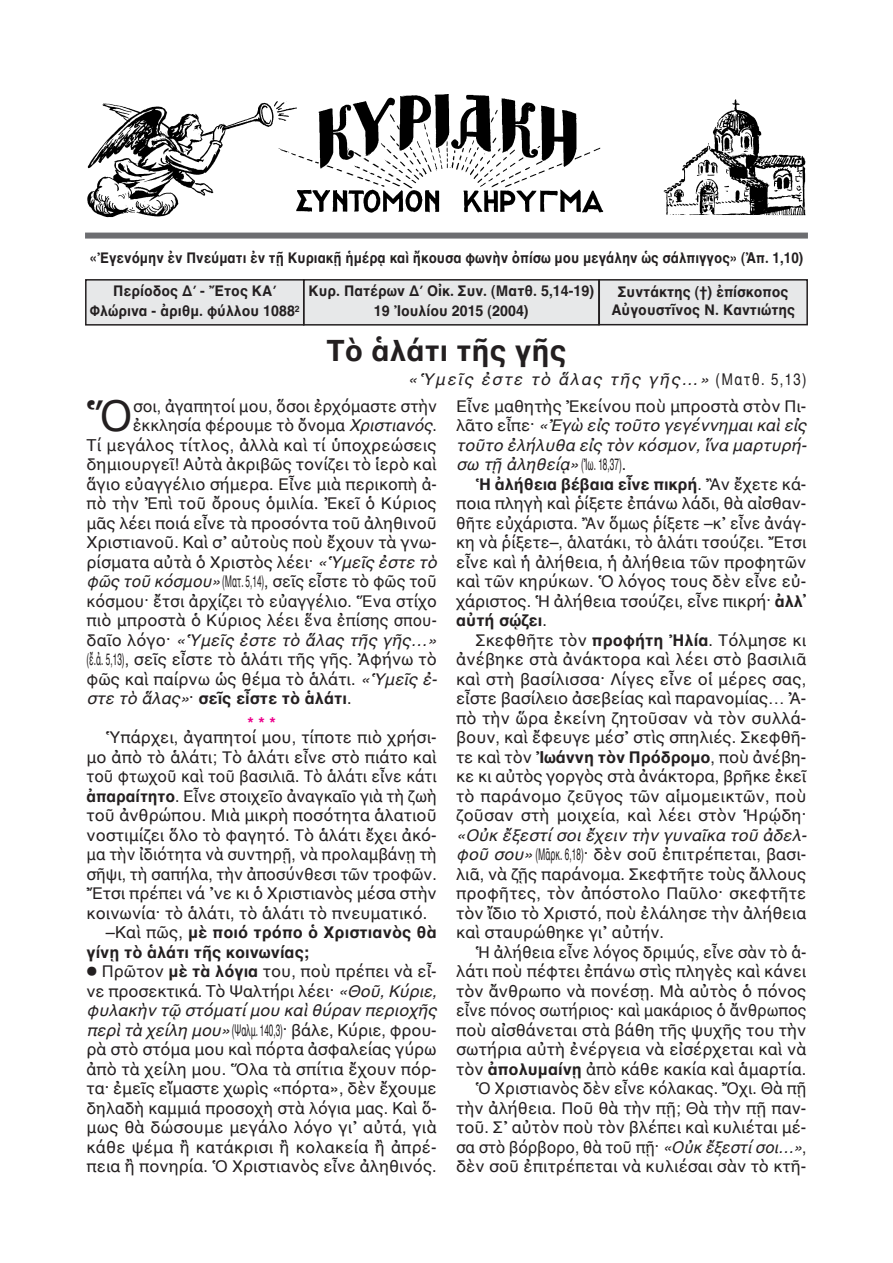
<style>
.page{position:relative;width:893px;height:1263px;background:#fff}
.page>*{position:absolute;margin:0;border:0;box-sizing:border-box;transform-origin:0 0}
.t1{font:43.5px "AL Helvetica";color:#231f20}
.t2{font:700 30px "AL Helvetica";color:#231f20}
.t3{font:16.5px/19.5px "AL Helvetica";color:#231f20;text-align:justify}
.t4{font:16.5px/19.5px "AL Helvetica";color:#231f20;text-align:justify;scale:.5 1}
.t5{font:italic 16.5px/19.5px "AL Helvetica";color:#231f20;text-align:justify}
.t6{font:700 16.5px "AL Helvetica";color:#231f20}
.t7{font:16.5px "AL Helvetica";color:#231f20;scale:.95 1}
.t8{font:italic 16.5px "AL Helvetica";letter-spacing:.1em;color:#231f20}
.t9{font:700 16.5px "AL Helvetica";color:#ed028c}
.t10{font:700 15px/19.5px "AL Helvetica";color:#231f20;text-align:center;scale:.95 1}
.t11{font:700 15px "AL Helvetica";color:#231f20;scale:.9 1}
.s1{font-style:normal}
.s2{font-style:italic}
.s3{font-weight:400;font-style:italic}
.s4{font-weight:400}
.s5{font-weight:700}
</style>
<div class="page">
<div style="left:304px;top:280px;width:295px;height:45px;background:#e7e8e9"></div>
<div style="left:303px;top:279px;width:297px;height:47px;border:2px solid #231f20"></div>
<div style="left:87px;top:281px;width:216px;height:43px;background:#e7e8e9"></div>
<div style="left:85px;top:279px;width:219px;height:47px;border:2px solid #231f20"></div>
<div style="left:600px;top:281px;width:206px;height:43px;background:#e7e8e9"></div>
<div style="left:598px;top:279px;width:210px;height:46px;border:2px solid #231f20"></div>
<div style="left:85px;top:233px;width:723px;height:6px;background:#6c6d70"></div>
<img style="left:87px;top:94px;width:719px;height:124px">
<p class="t11" style="left:90px;top:249px;width:794px">«Ἐγενόμην ἐν Πνεύματι ἐν τῇ Κυριακῇ ἡμέρᾳ καὶ ἤκουσα φωνὴν ὀπίσω μου μεγάλην ὡς σάλπιγγος» (Ἀπ. 1,10)</p>
<p class="t10" style="left:308px;top:281px;width:302px">Κυρ. Πατέρων Δ΄ Οἰκ. Συν. (Ματθ. 5,14-19)<br>19 Ἰουλίου 2015 (2004)</p>
<p class="t10" style="left:90px;top:281px;width:222px">Περίοδος Δ΄ - Ἔτος ΚΑ΄<br>Φλώρινα - ἀριθμ. φύλλου 1088<sup>2</sup></p>
<p class="t10" style="left:611px;top:283px;width:195px;line-height:18px">Συντάκτης (†) ἐπίσκοπος<br>Αὐγουστῖνος Ν. Καντιώτης</p>
<h2 class="t2" style="left:326px;top:332px;width:242px">Τὸ ἁλάτι τῆς γῆς</h2>
<p class="t8" style="left:408px;top:369px;width:400px">«Ὑμεῖς ἐστε τὸ ἅλας τῆς γῆς…» <span class="s1">(Ματθ. 5,13)</span></p>
<h1 class="t1" style="left:87px;top:390px;width:48px">Ὅ</h1>
<p class="t3" style="left:133px;top:396px;width:305px">σοι, ἀγαπητοί μου, ὅσοι ἐρχόμαστε στὴν</p>
<p class="t3" style="left:133px;top:415px;width:305px">ἐκκλησία φέρουμε τὸ ὄνομα <span class="s2">Xριστιανός</span>.</p>
<p class="t3" style="left:87px;top:435px;width:352px">Tί μεγάλος τίτλος, ἀλλὰ καὶ τί ὑποχρεώσεις</p>
<p class="t3" style="left:87px;top:454px;width:352px">δημιουργεῖ! Αὐτὰ ἀκριβῶς τονίζει τὸ ἱερὸ καὶ</p>
<p class="t3" style="left:87px;top:474px;width:352px">ἅγιο εὐαγγέλιο σήμερα. Εἶνε μιὰ περικοπὴ ἀ-</p>
<p class="t3" style="left:87px;top:493px;width:352px">πὸ τὴν Ἐπὶ τοῦ ὄρους ὁμιλία. Ἐκεῖ ὁ Κύριος</p>
<p class="t3" style="left:87px;top:513px;width:352px">μᾶς λέει ποιά εἶνε τὰ προσόντα τοῦ ἀληθινοῦ</p>
<p class="t3" style="left:87px;top:532px;width:352px">Xριστιανοῦ. Kαὶ σ᾿ αὐτοὺς ποὺ ἔχουν τὰ γνω-</p>
<p class="t3" style="left:87px;top:552px;width:352px">ρίσματα αὐτὰ ὁ Χριστὸς λέει· <span class="s2">«Ὑμεῖς ἐστε τὸ</span></p>
<p class="t4" style="left:87px;top:571px;width:702px"><span class="s2">φῶς τοῦ κόσμου»</span>(Ματ. 5,14), σεῖς εἶστε τὸ φῶς τοῦ</p>
<p class="t3" style="left:87px;top:591px;width:352px">κόσμου· ἔτσι ἀρχίζει τὸ εὐαγγέλιο. Ἕνα στίχο</p>
<p class="t3" style="left:87px;top:610px;width:352px">πιὸ μπροστὰ ὁ Κύριος λέει ἕνα ἐπίσης σπου-</p>
<p class="t5" style="left:87px;top:630px;width:352px"><span class="s1">δαῖο λόγο·</span> «Ὑμεῖς ἐστε τὸ ἅλας τῆς γῆς…»</p>
<p class="t4" style="left:87px;top:649px;width:702px">(ἔ.ἀ. 5,13), σεῖς εἶστε τὸ ἁλάτι τῆς γῆς. Ἀφήνω τὸ</p>
<p class="t3" style="left:87px;top:669px;width:352px">φῶς καὶ παίρνω ὡς θέμα τὸ ἁλάτι. <span class="s2">«Ὑμεῖς ἐ-</span></p>
<p class="t6" style="left:87px;top:688px;width:267px"><span class="s3">στε τὸ ἅλας»</span><span class="s4">·</span> σεῖς εἶστε τὸ ἁλάτι<span class="s4">.</span></p>
<p class="t9" style="left:247px;top:713px;width:30px">***</p>
<p class="t3" style="left:106px;top:727px;width:332px">Ὑπάρχει, ἀγαπητοί μου, τίποτε πιὸ χρήσι-</p>
<p class="t3" style="left:87px;top:747px;width:352px">μο ἀπὸ τὸ ἁλάτι; Τὸ ἁλάτι εἶνε στὸ πιάτο καὶ</p>
<p class="t7" style="left:87px;top:767px;width:370px">τοῦ φτωχοῦ καὶ τοῦ βασιλιᾶ. Τὸ ἁλάτι εἶνε κάτι</p>
<p class="t3" style="left:87px;top:786px;width:352px"><span class="s5">ἀπαραίτητο</span>. Εἶνε στοιχεῖο ἀναγκαῖο γιὰ τὴ ζωὴ</p>
<p class="t3" style="left:87px;top:805px;width:352px">τοῦ ἀνθρώπου. Μιὰ μικρὴ ποσότητα ἁλατιοῦ</p>
<p class="t3" style="left:87px;top:825px;width:352px">νοστιμίζει ὅλο τὸ φαγητό. Τὸ ἁλάτι ἔχει ἀκό-</p>
<p class="t7" style="left:87px;top:845px;width:370px">μα τὴν ἰδιότητα νὰ συντηρῇ, νὰ προλαμβάνῃ τὴ</p>
<p class="t3" style="left:87px;top:864px;width:352px">σῆψι, τὴ σαπήλα, τὴν ἀποσύνθεσι τῶν τροφῶν.</p>
<p class="t3" style="left:87px;top:883px;width:352px">Ἔτσι πρέπει νά ᾿νε κι ὁ Χριστιανὸς μέσα στὴν</p>
<p class="t3" style="left:87px;top:903px;width:342px">κοινωνία· τὸ ἁλάτι, τὸ ἁλάτι τὸ πνευματικό.</p>
<p class="t6" style="left:106px;top:922px;width:332px"><span class="s4">–Kαὶ πῶς,</span> μὲ ποιό τρόπο ὁ Χριστιανὸς θὰ</p>
<p class="t6" style="left:87px;top:942px;width:224px">γίνῃ τὸ ἁλάτι τῆς κοινωνίας;</p>
<p class="t3" style="left:87px;top:961px;width:352px">⃝ Πρῶτον <span class="s5">μὲ τὰ λόγια</span> του, ποὺ πρέπει νὰ εἶ-</p>
<p class="t3" style="left:87px;top:981px;width:352px">νε προσεκτικά. Tὸ Ψαλτήρι λέει· <span class="s2">«Θοῦ, Κύριε,</span></p>
<p class="t5" style="left:86px;top:1000px;width:352px">φυλακὴν τῷ στόματί μου καὶ θύραν περιοχῆς</p>
<p class="t4" style="left:86px;top:1020px;width:702px"><span class="s2">περὶ τὰ χείλη μου»</span>(Ψαλμ. 140,3)· βάλε, Kύριε, φρου-</p>
<p class="t3" style="left:87px;top:1039px;width:352px">ρὰ στὸ στόμα μου καὶ πόρτα ἀσφαλείας γύρω</p>
<p class="t3" style="left:87px;top:1059px;width:352px">ἀπὸ τὰ χείλη μου. Ὅλα τὰ σπίτια ἔχουν πόρ-</p>
<p class="t3" style="left:87px;top:1078px;width:352px">τα· ἐμεῖς εἴμαστε χωρὶς «πόρτα», δὲν ἔχουμε</p>
<p class="t3" style="left:87px;top:1098px;width:352px">δηλαδὴ καμμιά προσοχὴ στὰ λόγια μας. Kαὶ ὅ-</p>
<p class="t3" style="left:87px;top:1117px;width:352px">μως θὰ δώσουμε μεγάλο λόγο γι᾿ αὐτά, γιὰ</p>
<p class="t3" style="left:87px;top:1137px;width:352px">κάθε ψέμα ἢ κατάκρισι ἢ κολακεία ἢ ἀπρέ-</p>
<p class="t3" style="left:87px;top:1156px;width:352px">πεια ἢ πονηρία. Ὁ Χριστιανὸς εἶνε ἀληθινός.</p>
<p class="t5" style="left:456px;top:396px;width:352px"><span class="s1">Εἶνε μαθητὴς Ἐκείνου ποὺ μπροστὰ στὸν Πι&shy;λᾶτο εἶπε·</span> «Ἐγὼ εἰς τοῦτο γεγέννημαι καὶ εἰς τοῦτο ἐλήλυθα εἰς τὸν κόσμον, ἵνα μαρτυρή&shy;σω τῇ ἀληθείᾳ» <span class="s1">(Ἰω. 18,37).</span></p>
<p class="t3" style="left:456px;top:474px;width:352px;text-indent:19px"><span class="s5">Ἡ ἀλήθεια βέβαια εἶνε πικρή</span>. Ἂν ἔχετε κά&shy;ποια πληγὴ καὶ ῥίξετε ἐπάνω λάδι, θὰ αἰσθαν&shy;θῆτε εὐχάριστα. Ἂν ὅμως ῥίξετε –κ᾿ εἶνε ἀνάγ&shy;κη νὰ ῥίξετε–, ἁλατάκι, τὸ ἁλάτι τσούζει. Ἔτσι εἶνε καὶ ἡ ἀλήθεια, ἡ ἀλήθεια τῶν προφητῶν καὶ τῶν κηρύκων. Ὁ λόγος τους δὲν εἶνε εὐ&shy;χάριστος. Ἡ ἀλήθεια τσούζει, εἶνε πικρή· <span class="s5">ἀλλ᾿ αὐτή σῴζει</span>.</p>
<p class="t3" style="left:456px;top:630px;width:352px;text-indent:19px">Σκεφθῆτε τὸν <span class="s5">προφήτη Ἠλία</span>. Τόλμησε κι ἀνέβηκε στὰ ἀνάκτορα καὶ λέει στὸ βασιλιᾶ καὶ στὴ βασίλισσα· Λίγες εἶνε οἱ μέρες σας, εἶστε βασίλειο ἀσεβείας καὶ παρανομίας… Ἀ&shy;πὸ τὴν ὥρα ἐκείνη ζητοῦσαν νὰ τὸν συλλά&shy;βουν, καὶ ἔφευγε μέσ᾿ στὶς σπηλιές. Σκεφθῆ&shy;τε καὶ τὸν <span class="s5">Ἰωάννη τὸν Πρόδρομο</span>, ποὺ ἀνέβη&shy;κε κι αὐτὸς γοργὸς στὰ ἀνάκτορα, βρῆκε ἐκεῖ τὸ παράνομο ζεῦγος τῶν αἱμομεικτῶν, ποὺ ζοῦσαν στὴ μοιχεία, καὶ λέει στὸν Ἡρῴδη·</p>
<p class="t4" style="left:456px;top:825px;width:703px"><span class="s2">«Οὐκ ἔξεστί σοι ἔχειν τὴν γυναῖκα τοῦ ἀδελ&shy;φοῦ σου»</span> (Μᾶρκ. 6,18)· δὲν σοῦ ἐπιτρέπεται, βασι&shy;λιᾶ, νὰ ζῇς παράνομα. Σκεφτῆτε τοὺς ἄλλους προφῆτες, τὸν ἀπόστολο Παῦλο· σκεφτῆτε τὸν ἴδιο τὸ Xριστό, ποὺ ἐλάλησε τὴν ἀλήθεια καὶ σταυρώθηκε γι᾿ αὐτήν.</p>
<p class="t3" style="left:456px;top:942px;width:352px;text-align:right">Ἡ ἀλήθεια εἶνε λόγος δριμύς, εἶνε σὰν τὸ ἁ&shy;λάτι ποὺ πέφτει ἐπάνω στὶς πληγὲς καὶ κάνει τὸν ἄνθρωπο νὰ πονέσῃ. Μὰ αὐτὸς ὁ πόνος εἶνε πόνος σωτήριος· καὶ μακάριος ὁ ἄνθρωπος ποὺ αἰσθάνεται στὰ βάθη τῆς ψυχῆς του τὴν σωτήρια αὐτὴ ἐνέργεια νὰ εἰσέρχεται καὶ νὰ τὸν <span class="s5">ἀπολυμαίνῃ</span> ἀπὸ κάθε κακία καὶ ἁμαρτία.<br>Ὁ Χριστιανὸς δὲν εἶνε κόλακας. Ὄχι. Θὰ πῇ τὴν ἀλήθεια. Ποῦ θὰ τὴν πῇ; Θὰ τὴν πῇ παν&shy;τοῦ. Σ᾿ αὐτὸν ποὺ τὸν βλέπει καὶ κυλιέται μέ&shy;σα στὸ βόρβορο, θὰ τοῦ πῇ· <span class="s2">«Οὐκ ἔξεστί σοι…»</span>, δὲν σοῦ ἐπιτρέπεται νὰ κυλιέσαι σὰν τὸ κτῆ-</p>
</div>
